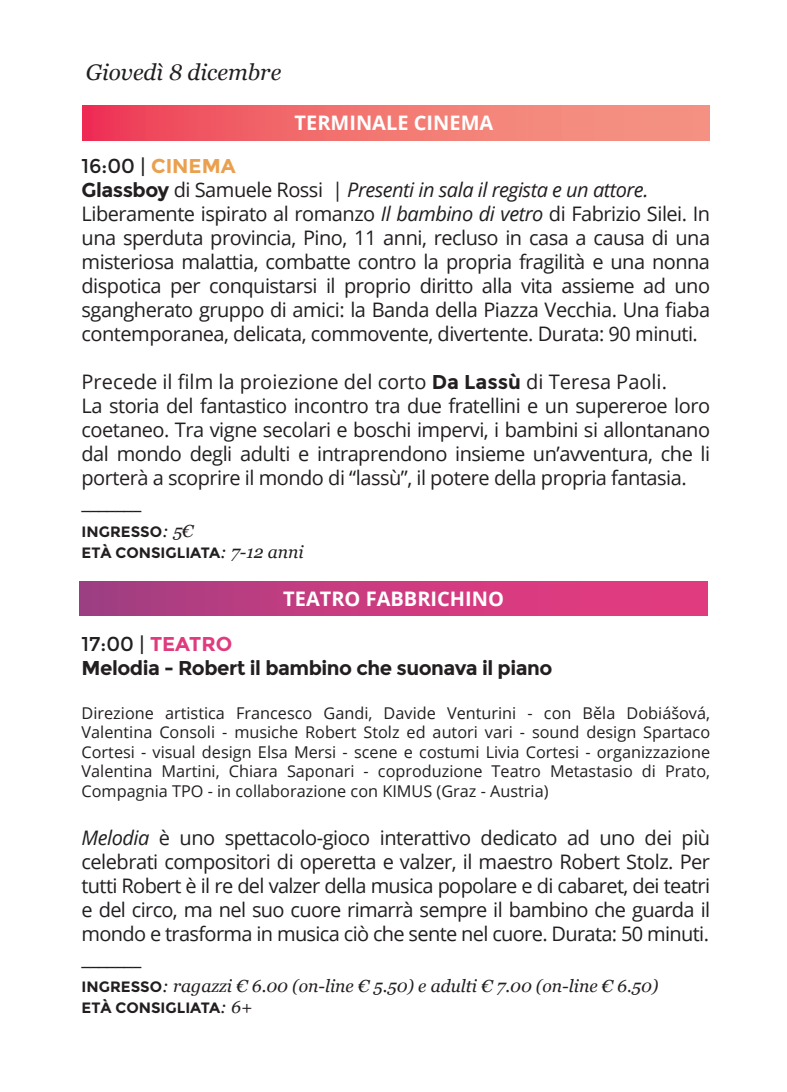
<style>
.page{position:relative;width:787px;height:1092px;background:#fff}
.page>*{position:absolute;margin:0;border:0;box-sizing:border-box;transform-origin:0 0}
.t1{font:italic 22.5px "Georgia";color:#231f20}
.t2{font:20px/24px "Open Sans";letter-spacing:-.025em;color:#231f20}
.t3{font:700 20px/24px "Montserrat";letter-spacing:-.025em;color:#231f20}
.t4{font:700 20px "Open Sans";color:#fff}
.t5{font:20px "Montserrat";color:#231f20}
.t6{font:italic 17.5px "Georgia";color:#231f20}
.t7{font:16.25px/19.5px "Open Sans";color:#231f20;text-align:justify}
.t8{font:700 15px/21px "Montserrat";color:#231f20}
.s1{font-weight:700;color:#eaa04e}
.s2{font-family:"Montserrat";font-weight:700}
.s3{font-style:italic}
.s4{font-family:"Georgia";font-weight:400;font-style:italic;font-size:17.5px}
.s5{font-weight:400}
.s6{color:#e03b7f}
.s7{font-family:"Montserrat";font-weight:700;font-style:normal;font-size:15px}
</style>
<div class="page">
<svg style="left:83px;top:106px;width:626px;height:34px;background:#f17170"></svg>
<div style="left:79px;top:581px;width:628px;height:34px;background:linear-gradient(to right,#a53e81,#ec3a7f)"></div>
<p class="t1" style="left:86px;top:56px;width:197px">Giovedì 8 dicembre</p>
<p class="t4" style="left:294px;top:109px;width:200px">TERMINALE CINEMA</p>
<p class="t5" style="left:82px;top:154px;width:156px">16:00 | <span class="s1">CINEMA</span></p>
<p class="t2" style="left:82px;top:177px;width:630px"><span class="s2">Glassboy</span> di Samuele Rossi | <span class="s3">Presenti in sala il regista e un attore.<br></span>Liberamente ispirato al romanzo <span class="s3">Il bambino di vetro</span> di Fabrizio Silei. In una sperduta provincia, Pino, 11 anni, recluso in casa a causa di una misteriosa malattia, combatte contro la propria fragilità e una nonna dispotica per conquistarsi il proprio diritto alla vita assieme ad uno sgangherato gruppo di amici: la Banda della Piazza Vecchia. Una fiaba contemporanea, delicata, commovente, divertente. Durata: 90 minuti.</p>
<p class="t2" style="left:82px;top:369px;width:630px">Precede il film la proiezione del corto <span class="s2">Da Lassù</span> di Teresa Paoli.<br>La storia del fantastico incontro tra due fratellini e un supereroe loro coetaneo. Tra vigne secolari e boschi impervi, i bambini si allontanano dal mondo degli adulti e intraprendono insieme un’avventura, che li porterà a scoprire il mondo di “lassù”, il potere della propria fantasia. _______</p>
<p class="t8" style="left:82px;top:521px;width:224px">INGRESSO<span class="s4">: 5€<br></span>ETÀ CONSIGLIATA<span class="s4">: 7-12 anni</span></p>
<p class="t4" style="left:283px;top:584px;width:222px">TEATRO FABBRICHINO</p>
<p class="t3" style="left:82px;top:632px;width:472px"><span class="s5">17:00 |</span> <span class="s6">TEATRO<br></span>Melodia - Robert il bambino che suonava il piano</p>
<p class="t7" style="left:82px;top:702px;width:630px">Direzione artistica Francesco Gandi, Davide Venturini - con Běla Dobiášová, Valentina Consoli - musiche Robert Stolz ed autori vari - sound design Spartaco Cortesi - visual design Elsa Mersi - scene e costumi Livia Cortesi - organizzazione Valentina Martini, Chiara Saponari - coproduzione Teatro Metastasio di Prato, Compagnia TPO - in collaborazione con KIMUS (Graz - Austria)</p>
<p class="t2" style="left:82px;top:824px;width:630px;text-align:justify"><span class="s3">Melodia</span> è uno spettacolo-gioco interattivo dedicato ad uno dei più celebrati compositori di operetta e valzer, il maestro Robert Stolz. Per tutti Robert è il re del valzer della musica popolare e di cabaret, dei teatri e del circo, ma nel suo cuore rimarrà sempre il bambino che guarda il mondo e trasforma in musica ciò che sente nel cuore. Durata: 50 minuti. _______</p>
<p class="t6" style="left:82px;top:973px;width:578px"><span class="s7">INGRESSO</span>: ragazzi € 6.00 (on-line € 5.50) e adulti € 7.00 (on-line € 6.50)</p>
<p class="t8" style="left:82px;top:997px;width:172px">ETÀ CONSIGLIATA<span class="s4">: 6+</span></p>
</div>
